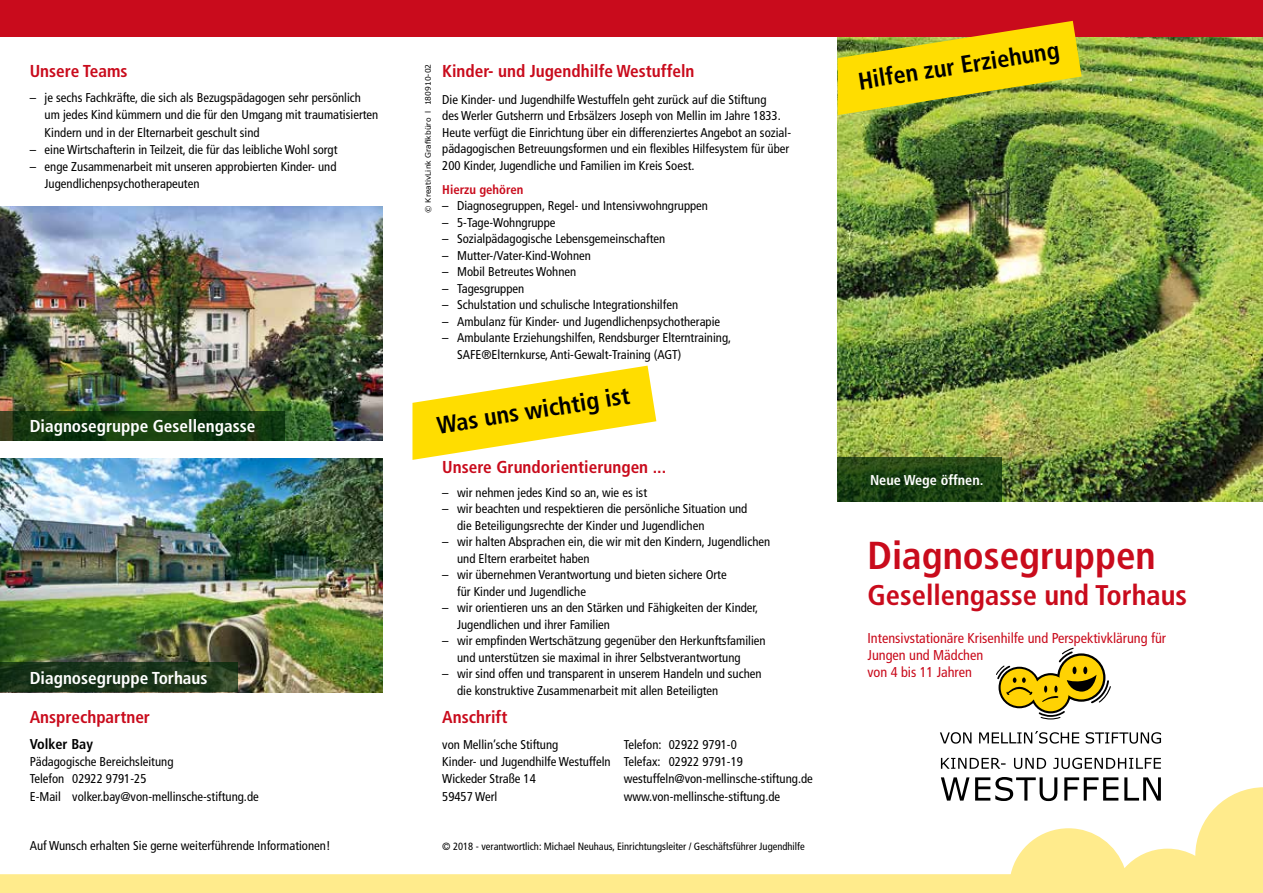
<style>
.page{position:relative;width:1263px;height:893px;background:#fff}
.page>*{position:absolute;margin:0;border:0;box-sizing:border-box;transform-origin:0 0}
.t1{font:700 condensed 39px "Frutiger";color:#c90b1c}
.t2{font:700 condensed 28.5px "Frutiger";color:#c90b1c}
.t3{font:700 condensed 24.15px "Frutiger";color:#000}
.t4{font:700 condensed 17.25px "Frutiger";color:#c90b1c}
.t5{font:700 condensed 17.25px "Frutiger";color:#fff}
.t6{font:condensed 14.25px/16.8px "Frutiger";color:#c90b1c}
.t7{font:700 condensed 14.25px "Frutiger";color:#fff}
.t8{font:700 condensed 14.25px "Frutiger";color:#000}
.t9{font:condensed 12.75px/16.5px "Frutiger";color:#000}
.t10{font:700 condensed 12.75px "Frutiger";color:#c90b1c}
.t11{font:condensed 10.5px "Frutiger";color:#000}
.t12{font:7.5px "Verdana";color:#000}
</style>
<div class="page">
<img style="left:838px;top:36px;width:425px;height:466px">
<div style="left:0;top:0;width:1263px;height:36px;background:#c90b1c"></div>
<svg style="left:838px;top:457px;width:164px;height:45px"></svg>
<svg style="left:838px;top:21px;width:243px;height:94px"></svg>
<svg style="left:0;top:787px;width:1263px;height:106px"></svg>
<svg style="left:996px;top:647px;width:115px;height:73px"></svg>
<svg style="left:941px;top:777px;width:220px;height:24px"></svg>
<svg style="left:941px;top:758px;width:220px;height:11px"></svg>
<svg style="left:940px;top:731px;width:221px;height:13px"></svg>
<svg style="left:412px;top:366px;width:244px;height:94px"></svg>
<img style="left:0;top:207px;width:383px;height:233px">
<svg style="left:0;top:411px;width:285px;height:29px"></svg>
<img style="left:0;top:458px;width:383px;height:234px">
<svg style="left:0;top:663px;width:238px;height:29px;fill:#193319"></svg>
<h3 class="t4" style="left:30px;top:61px;width:99px">Unsere Teams</h3>
<p class="t9" style="left:45px;top:89px;width:335px;line-height:17.2px;text-indent:-15px">– je sechs Fachkräfte, die sich als Bezugspädagogen sehr persönlich um jedes Kind kümmern und die für den Umgang mit traumatisierten<br>Kindern und in der Elternarbeit geschult sind</p>
<p class="t9" style="left:30px;top:141px;width:309px">– eine Wirtschafterin in Teilzeit, die für das leibliche Wohl sorgt</p>
<p class="t9" style="left:45px;top:158px;width:293px;line-height:17.2px;text-indent:-15px">– enge Zusammenarbeit mit unseren approbierten Kinder- und<br>Jugendlichenpsychotherapeuten</p>
<h3 class="t5" style="left:30px;top:416px;width:227px">Diagnosegruppe Gesellengasse</h3>
<h3 class="t5" style="left:30px;top:668px;width:179px">Diagnosegruppe Torhaus</h3>
<h3 class="t4" style="left:30px;top:707px;width:122px">Ansprechpartner</h3>
<p class="t8" style="left:30px;top:735px;width:65px">Volker Bay</p>
<p class="t9" style="left:30px;top:753px;width:231px;line-height:17.2px">Pädagogische Bereichsleitung<br>Telefon 02922 9791-25<br>E-Mail volker.bay@von-mellinsche-stiftung.de</p>
<p class="t9" style="left:30px;top:838px;width:302px">Auf Wunsch erhalten Sie gerne weiterführende Informationen!</p>
<p class="t12" style="left:423px;top:213px;width:150px;rotate:-90deg">© KreativLink Grafikbüro l 180910-02</p>
<h3 class="t4" style="left:442px;top:61px;width:254px">Kinder- und Jugendhilfe Westuffeln</h3>
<p class="t9" style="left:442px;top:91px;width:350px">Die Kinder- und Jugendhilfe Westuffeln geht zurück auf die Stiftung<br>des Werler Gutsherrn und Erbsälzers Joseph von Mellin im Jahre 1833.<br>Heute verfügt die Einrichtung über ein differenziertes Angebot an sozial&shy;pädagogischen Betreuungsformen und ein flexibles Hilfesystem für über 200 Kinder, Jugendliche und Familien im Kreis Soest.</p>
<p class="t10" style="left:442px;top:182px;width:83px">Hierzu gehören</p>
<p class="t9" style="left:442px;top:198px;width:267px">– Diagnosegruppen, Regel- und Intensivwohngruppen</p>
<p class="t9" style="left:442px;top:214px;width:115px">– 5-Tage-Wohngruppe</p>
<p class="t9" style="left:442px;top:231px;width:225px">– Sozialpädagogische Lebensgemeinschaften</p>
<p class="t9" style="left:442px;top:247px;width:150px">– Mutter-/Vater-Kind-Wohnen</p>
<p class="t9" style="left:442px;top:264px;width:136px">– Mobil Betreutes Wohnen</p>
<p class="t9" style="left:442px;top:280px;width:84px">– Tagesgruppen</p>
<p class="t9" style="left:442px;top:297px;width:237px">– Schulstation und schulische Integrationshilfen</p>
<p class="t9" style="left:442px;top:313px;width:279px">– Ambulanz für Kinder- und Jugendlichenpsychotherapie</p>
<p class="t9" style="left:457px;top:330px;width:276px;text-indent:-15px">– Ambulante Erziehungshilfen, Rendsburger Elterntraining,<br>SAFE®Elternkurse, Anti-Gewalt-Training (AGT)</p>
<h3 class="t3" style="left:435px;top:411px;width:196px;rotate:-9deg">Was uns wichtig ist</h3>
<h3 class="t4" style="left:442px;top:457px;width:225px">Unsere Grundorientierungen ...</h3>
<p class="t9" style="left:442px;top:484px;width:206px">– wir nehmen jedes Kind so an, wie es ist</p>
<p class="t9" style="left:457px;top:501px;width:292px;text-indent:-15px">– wir beachten und respektieren die persönliche Situation und die Beteiligungsrechte der Kinder und Jugendlichen</p>
<p class="t9" style="left:457px;top:534px;width:315px;text-indent:-15px">– wir halten Absprachen ein, die wir mit den Kindern, Jugendlichen und Eltern erarbeitet haben</p>
<p class="t9" style="left:457px;top:567px;width:271px;text-indent:-15px">– wir übernehmen Verantwortung und bieten sichere Orte für Kinder und Jugendliche</p>
<p class="t9" style="left:457px;top:600px;width:303px;text-indent:-15px">– wir orientieren uns an den Stärken und Fähigkeiten der Kinder,<br>Jugendlichen und ihrer Familien</p>
<p class="t9" style="left:457px;top:633px;width:310px;text-indent:-15px">– wir empfinden Wertschätzung gegenüber den Herkunftsfamilien und unterstützen sie maximal in ihrer Selbstverantwortung</p>
<p class="t9" style="left:457px;top:666px;width:306px;text-indent:-15px">– wir sind offen und transparent in unserem Handeln und suchen die konstruktive Zusammenarbeit mit allen Beteiligten</p>
<h3 class="t4" style="left:442px;top:707px;width:67px">Anschrift</h3>
<p class="t9" style="left:442px;top:736px;width:118px">von Mellin’sche Stiftung</p>
<p class="t9" style="left:442px;top:736px;width:302px;line-height:17.2px;text-indent:182px">Telefon: 02922 9791-0<br>Kinder- und Jugendhilfe Westuffeln Telefax: 02922 9791-19<br>Wickeder Straße 14</p>
<p class="t9" style="left:624px;top:771px;width:191px">westuffeln@von-mellinsche-stiftung.de</p>
<p class="t9" style="left:442px;top:788px;width:57px">59457 Werl</p>
<p class="t9" style="left:624px;top:788px;width:158px">www.von-mellinsche-stiftung.de</p>
<p class="t11" style="left:442px;top:841px;width:364px">© 2018 - verantwortlich: Michael Neuhaus, Einrichtungsleiter / Geschäftsführer Jugendhilfe</p>
<h3 class="t3" style="left:856px;top:67px;width:205px;rotate:-9deg">Hilfen zur Erziehung</h3>
<p class="t7" style="left:870px;top:471px;width:115px">Neue Wege öffnen.</p>
<h1 class="t1" style="left:867px;top:533px;width:290px">Diagnosegruppen</h1>
<h2 class="t2" style="left:867px;top:578px;width:321px">Gesellengasse und Torhaus</h2>
<p class="t6" style="left:867px;top:630px;width:300px">Intensivstationäre Krisenhilfe und Perspektivklärung für<br>Jungen und Mädchen<br>von 4 bis 11 Jahren</p>
</div>
